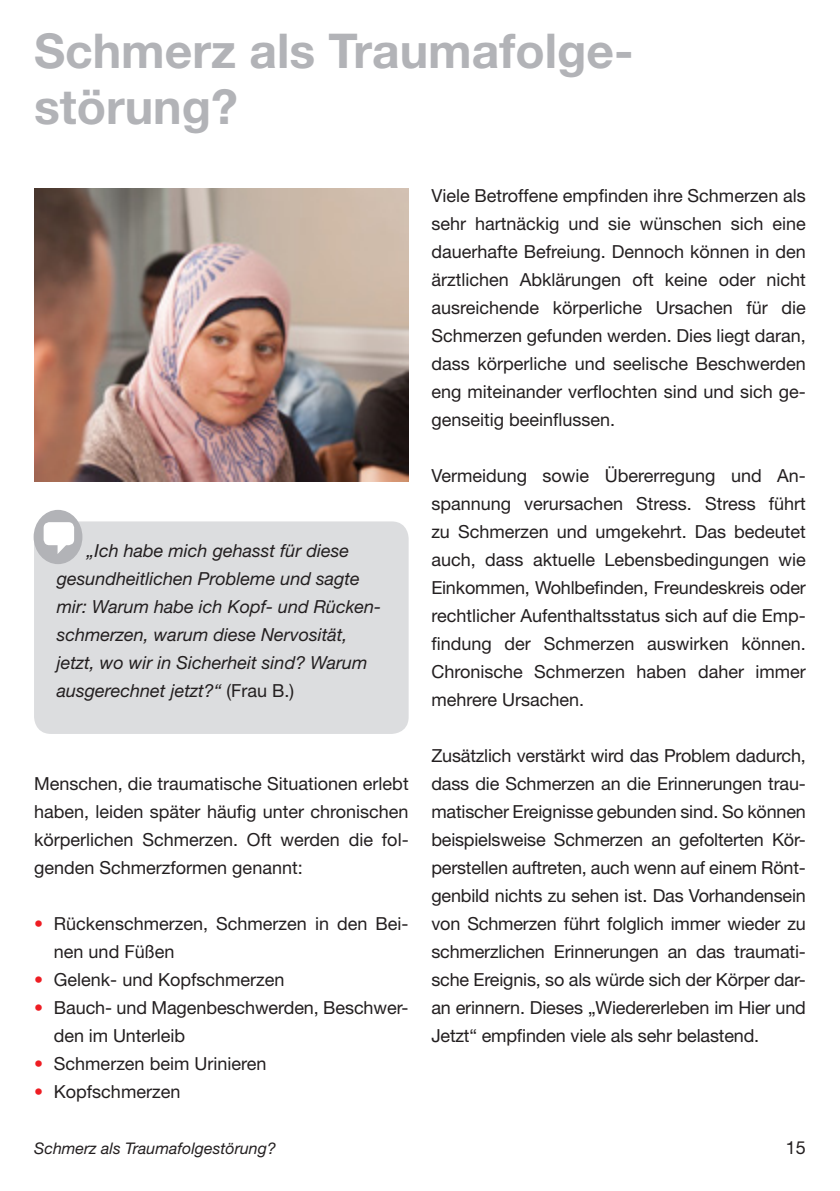
<style>
.page{position:relative;width:840px;height:1191px;background:#fff}
.page>*{position:absolute;margin:0;border:0;box-sizing:border-box;transform-origin:0 0}
.t1{font:700 48px/56px "Helvetica Neue LT Std";color:#b2b3b7}
.t2{font:18px/28px "Helvetica Neue LT Std";color:#231f20;text-align:justify}
.t3{font:italic 18px/28px "Helvetica Neue LT Std";color:#231f20}
.t4{font:italic 16px "Helvetica Neue LT Std";color:#231f20}
.s1{font-style:normal}
.s2{color:#ee1d23}
</style>
<div class="page">
<img style="left:34px;top:189px;width:374px;height:293px">
<div style="left:34px;top:521px;width:374px;height:213px;background:#dcdddf;border-radius:17px"></div>
<div style="left:34px;top:510px;width:48px;height:54px;background:#b2b3b7;border-radius:50%"></div>
<div style="left:44px;top:522px;width:30px;height:23px;background:#fff;border-radius:6px"></div>
<svg style="left:58px;top:545px;width:11px;height:9px"></svg>
<h1 class="t1" style="left:34px;top:22px;width:600px">Schmerz als Traumafolge&shy;störung?</h1>
<p class="t3" style="left:57px;top:536px;width:326px;text-indent:30px">„Ich habe mich gehasst für diese gesundheitlichen Probleme und sagte mir: Warum habe ich Kopf- und Rücken&shy;schmerzen, warum diese Nervosität, jetzt, wo wir in Sicherheit sind? Warum ausgerechnet jetzt?“ <span class="s1">(Frau B.)</span></p>
<p class="t2" style="left:34px;top:769px;width:376px">Menschen, die traumatische Situationen erlebt haben, leiden später häufig unter chronischen körperlichen Schmerzen. Oft werden die fol&shy;genden Schmerzformen genannt:</p>
<p class="t2" style="left:54px;top:909px;width:356px;text-indent:-20px"><span class="s2">•</span> Rückenschmerzen, Schmerzen in den Bei&shy;nen und Füßen</p>
<p class="t2" style="left:34px;top:965px;width:252px"><span class="s2">•</span> Gelenk-- und Kopfschmerzen</p>
<p class="t2" style="left:54px;top:993px;width:356px;text-indent:-20px"><span class="s2">•</span> Bauch-- und Magenbeschwerden, Beschwer&shy;den im Unterleib</p>
<p class="t2" style="left:34px;top:1049px;width:234px"><span class="s2">•</span> Schmerzen beim Urinieren</p>
<p class="t2" style="left:34px;top:1077px;width:148px"><span class="s2">•</span> Kopfschmerzen</p>
<p class="t2" style="left:431px;top:181px;width:376px">Viele Betroffene empfinden ihre Schmerzen als sehr hartnäckig und sie wünschen sich eine dauerhafte Befreiung. Dennoch können in den ärztlichen Abklärungen oft keine oder nicht ausreichende körperliche Ursachen für die Schmerzen gefunden werden. Dies liegt daran, dass körperliche und seelische Beschwerden eng miteinander verflochten sind und sich ge&shy;genseitig beeinflussen.</p>
<p class="t2" style="left:431px;top:461px;width:376px">Vermeidung sowie Übererregung und An&shy;spannung verursachen Stress. Stress führt zu Schmerzen und umgekehrt. Das bedeutet auch, dass aktuelle Lebensbedingungen wie Einkommen, Wohlbefinden, Freundeskreis oder rechtlicher Aufenthaltsstatus sich auf die Emp&shy;findung der Schmerzen auswirken können.<br>Chronische Schmerzen haben daher immer mehrere Ursachen.</p>
<p class="t2" style="left:431px;top:741px;width:376px">Zusätzlich verstärkt wird das Problem dadurch, dass die Schmerzen an die Erinnerungen trau&shy;matischer Ereignisse gebunden sind. So können beispielsweise Schmerzen an gefolterten Kör&shy;perstellen auftreten, auch wenn auf einem Rönt&shy;genbild nichts zu sehen ist. Das Vorhandensein von Schmerzen führt folglich immer wieder zu schmerzlichen Erinnerungen an das traumati&shy;sche Ereignis, so als würde sich der Körper dar&shy;an erinnern. Dieses „Wiedererleben im Hier und Jetzt“ empfinden viele als sehr belastend.</p>
<p class="t4" style="left:34px;top:1138px;width:243px">Schmerz als Traumafolgestörung?</p>
<p class="t2" style="left:785px;top:1133px;width:22px">15</p>
</div>
